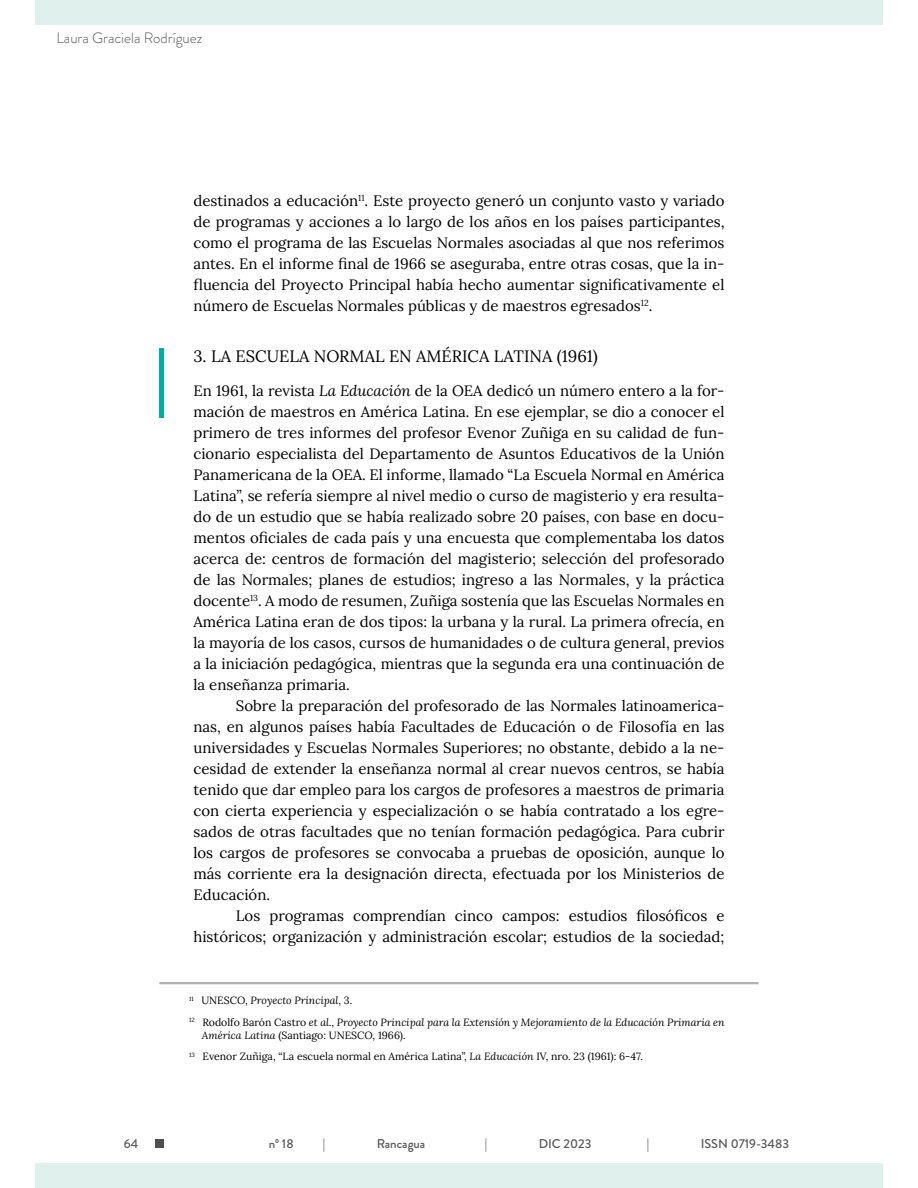
<style>
.page{position:relative;width:918px;height:1188px;background:#fff}
.page>*{position:absolute;margin:0;border:0;box-sizing:border-box;transform-origin:0 0}
.t1{font:16.5px "Lora";color:#000}
.t2{font:15px/21px "Lora";color:#000;text-align:justify}
.t3{font:300 15px "Brandon Grotesque";color:#575756}
.t4{font:500 12.75px "Brandon Grotesque";color:#575756}
.t5{font:italic 10.5px/21.3px "Lora";color:#000}
.t6{font:10.5px/21.3px "Lora";color:#000}
.s1{font-style:italic}
.s2{font-style:normal}
</style>
<div class="page">
<div style="left:35px;top:0;width:848px;height:25px;background:#e0f0ed"></div>
<div style="left:35px;top:1164px;width:848px;height:24px;background:#e0f0ed"></div>
<div style="left:155px;top:1139px;width:9px;height:9px;background:#4e4e4e"></div>
<hr style="left:159px;top:982px;width:600px;height:2px;background:#b1b1b1">
<div style="left:159px;top:348px;width:5px;height:70px;background:#00ada1"></div>
<p class="t3" style="left:57px;top:28px;width:147px">Laura Graciela Rodríguez</p>
<p class="t2" style="left:193px;top:190px;width:533px">destinados a educación<sup>11</sup>. Este proyecto generó un conjunto vasto y variado de programas y acciones a lo largo de los años en los países participantes, como el programa de las Escuelas Normales asociadas al que nos referimos antes. En el informe final de 1966 se aseguraba, entre otras cosas, que la in&shy;fluencia del Proyecto Principal había hecho aumentar significativamente el número de Escuelas Normales públicas y de maestros egresados<sup>12</sup>.</p>
<p class="t1" style="left:193px;top:344px;width:406px">3. LA ESCUELA NORMAL EN AMÉRICA LATINA (1961)</p>
<p class="t2" style="left:193px;top:379px;width:533px">En 1961, la revista <span class="s1">La Educación</span> de la OEA dedicó un número entero a la for&shy;mación de maestros en América Latina. En ese ejemplar, se dio a conocer el primero de tres informes del profesor Evenor Zuñiga en su calidad de fun&shy;cionario especialista del Departamento de Asuntos Educativos de la Unión Panamericana de la OEA. El informe, llamado “La Escuela Normal en América Latina”, se refería siempre al nivel medio o curso de magisterio y era resulta&shy;do de un estudio que se había realizado sobre 20 países, con base en docu&shy;mentos oficiales de cada país y una encuesta que complementaba los datos acerca de: centros de formación del magisterio; selección del profesorado de las Normales; planes de estudios; ingreso a las Normales, y la práctica docente<sup>13</sup>. A modo de resumen, Zuñiga sostenía que las Escuelas Normales en América Latina eran de dos tipos: la urbana y la rural. La primera ofrecía, en la mayoría de los casos, cursos de humanidades o de cultura general, previos a la iniciación pedagógica, mientras que la segunda era una continuación de la enseñanza primaria.</p>
<p class="t2" style="left:193px;top:694px;width:533px;text-indent:43px">Sobre la preparación del profesorado de las Normales latinoamerica&shy;nas, en algunos países había Facultades de Educación o de Filosofía en las universidades y Escuelas Normales Superiores; no obstante, debido a la ne&shy;cesidad de extender la enseñanza normal al crear nuevos centros, se había tenido que dar empleo para los cargos de profesores a maestros de primaria con cierta experiencia y especialización o se había contratado a los egre&shy;sados de otras facultades que no tenían formación pedagógica. Para cubrir los cargos de profesores se convocaba a pruebas de oposición, aunque lo más corriente era la designación directa, efectuada por los Ministerios de Educación.</p>
<p class="t2" style="left:193px;top:904px;width:533px;text-align:right">Los programas comprendían cinco campos: estudios filosóficos e históricos; organización y administración escolar; estudios de la sociedad;</p>
<p class="t5" style="left:189px;top:990px;width:537px"><sup>11</sup> <span class="s2">UNESCO,</span> Proyecto Principal<span class="s2">, 3.<br></span><sup>12</sup> <span class="s2">Rodolfo Barón Castro</span> et al.<span class="s2">,</span> Proyecto Principal para la Extensión y Mejoramiento de la Educación Primaria en</p>
<p class="t6" style="left:189px;top:1024px;width:455px;text-indent:13px"><span class="s1">América Latina</span> (Santiago: UNESCO, 1966).<br><sup>13</sup> Evenor Zuñiga, “La escuela normal en América Latina”, <span class="s1">La Educación</span> IV, nro. 23 (1961): 6-47.</p>
<p class="t4" style="left:124px;top:1135px;width:16px">64</p>
<p class="t4" style="left:269px;top:1135px;width:26px">nº 18</p>
<p class="t4" style="left:323px;top:1135px;width:4px">|</p>
<p class="t4" style="left:377px;top:1135px;width:50px">Rancagua</p>
<p class="t4" style="left:485px;top:1135px;width:4px">|</p>
<p class="t4" style="left:539px;top:1135px;width:54px">DIC 2023</p>
<p class="t4" style="left:647px;top:1135px;width:4px">|</p>
<p class="t4" style="left:701px;top:1135px;width:90px">ISSN 0719-3483</p>
</div>
